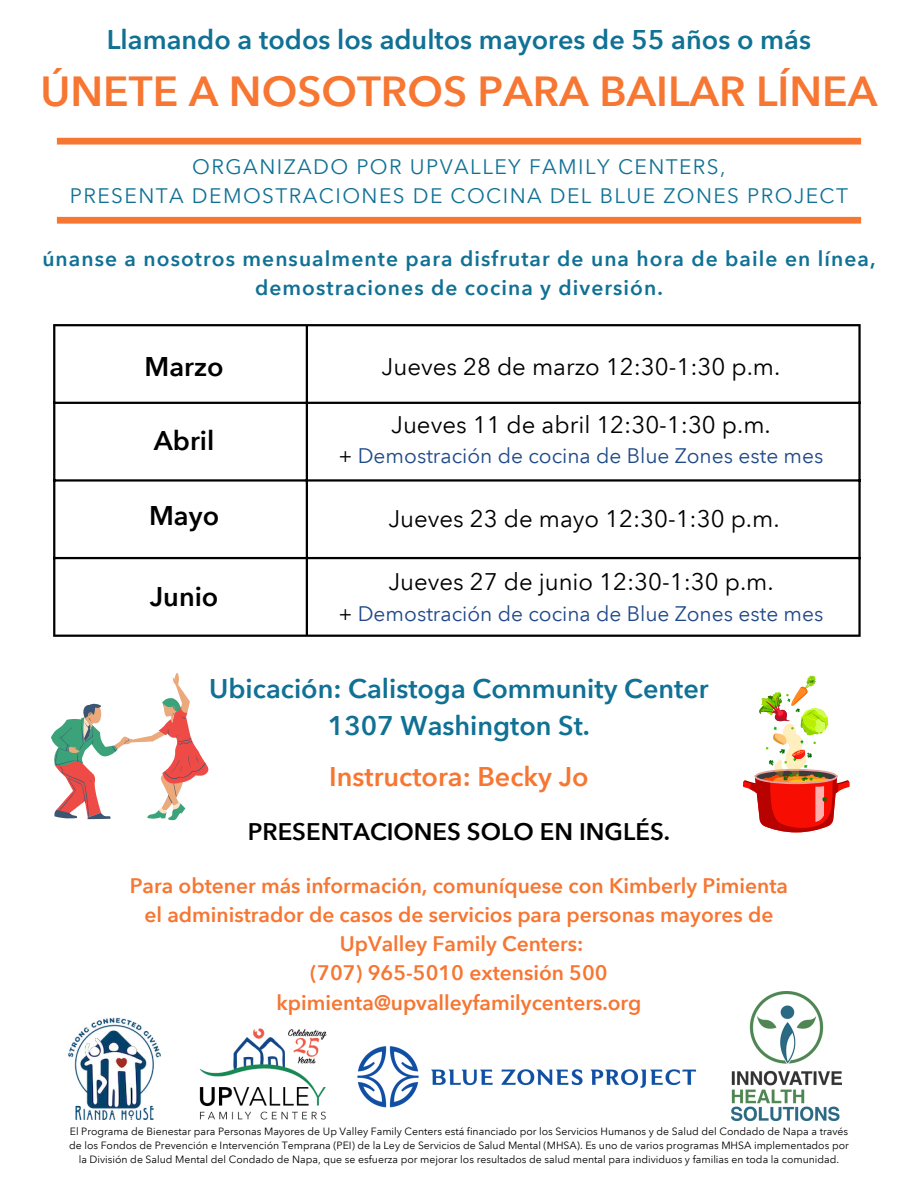
<style>
.page{position:relative;width:918px;height:1188px;background:#fff}
.page>*{position:absolute;margin:0;border:0;box-sizing:border-box;transform-origin:0 0}
.t1{font:600 42px "Avenir Next LT Pro";color:#f67632}
.t2{font:600 27px/37.2px "Avenir Next LT Pro";color:#107195;text-align:center}
.t3{font:600 27px "Avenir Next LT Pro";color:#000}
.t4{font:600 27px "Avenir Next LT Pro";color:#f67632}
.t5{font:24px "Avenir Next LT Pro";color:#000}
.t6{font:600 24px "Avenir Next LT Pro";color:#000}
.t7{font:600 21px/29.2px "Avenir Next LT Pro";color:#f67632;text-align:center}
.t8{font:600 21px/29.2px "Avenir Next LT Pro";letter-spacing:.05em;color:#107195;text-align:center}
.t9{font:21px/29.2px "Avenir Next LT Pro";letter-spacing:.07em;color:#107195;text-align:center}
.t10{font:21px "Avenir Next LT Pro";color:#204989}
.t11{font:10.5px/14px "Avenir Next LT Pro";color:#000;text-align:center}
.s1{color:#000}
</style>
<div class="page">
<hr style="left:53px;top:326px;width:2px;height:309px;background:#000">
<hr style="left:306px;top:326px;width:2px;height:309px;background:#000">
<hr style="left:858px;top:326px;width:3px;height:309px;background:#000">
<hr style="left:53px;top:324px;width:808px;height:2px;background:#000">
<hr style="left:53px;top:402px;width:808px;height:2px;background:#000">
<hr style="left:53px;top:479px;width:808px;height:3px;background:#000">
<hr style="left:53px;top:557px;width:808px;height:2px;background:#000">
<hr style="left:53px;top:635px;width:808px;height:2px;background:#000">
<div style="left:57px;top:217px;width:804px;height:7px;background:#f67632"></div>
<div style="left:57px;top:138px;width:804px;height:7px;background:#f67632"></div>
<svg style="left:743px;top:675px;width:107px;height:157px"></svg>
<svg style="left:51px;top:673px;width:157px;height:147px"></svg>
<img style="left:731px;top:992px;width:111px;height:129px">
<img style="left:357px;top:1046px;width:340px;height:62px">
<img style="left:199px;top:1028px;width:128px;height:92px">
<img style="left:68px;top:1018px;width:93px;height:102px">
<h2 class="t2" style="left:107px;top:21px;width:706px">Llamando a todos los adultos mayores de 55 años o más</h2>
<h1 class="t1" style="left:40px;top:66px;width:838px">ÚNETE A NOSOTROS PARA BAILAR LÍNEA</h1>
<h3 class="t9" style="left:70px;top:152px;width:780px">ORGANIZADO POR UPVALLEY FAMILY CENTERS,<br>PRESENTA DEMOSTRACIONES DE COCINA DEL BLUE ZONES PROJECT</h3>
<h3 class="t8" style="left:42px;top:244px;width:835px">únanse a nosotros mensualmente para disfrutar de una hora de baile en línea, demostraciones de cocina y diversión.</h3>
<h2 class="t3" style="left:145px;top:350px;width:81px">Marzo</h2>
<h2 class="t3" style="left:154px;top:424px;width:62px">Abril</h2>
<h2 class="t3" style="left:149px;top:499px;width:72px">Mayo</h2>
<h2 class="t3" style="left:150px;top:580px;width:70px">Junio</h2>
<h3 class="t5" style="left:382px;top:352px;width:400px">Jueves 28 de marzo 12:30-1:30 p.m.</h3>
<h3 class="t5" style="left:391px;top:410px;width:381px">Jueves 11 de abril 12:30-1:30 p.m.</h3>
<h3 class="t10" style="left:339px;top:444px;width:486px"><span class="s1">+</span> Demostración de cocina de Blue Zones este mes</h3>
<h3 class="t5" style="left:388px;top:504px;width:393px">Jueves 23 de mayo 12:30-1:30 p.m.</h3>
<h3 class="t5" style="left:388px;top:568px;width:387px">Jueves 27 de junio 12:30-1:30 p.m.</h3>
<h3 class="t10" style="left:339px;top:601px;width:486px"><span class="s1">+</span> Demostración de cocina de Blue Zones este mes</h3>
<h2 class="t2" style="left:209px;top:670px;width:501px">Ubicación: Calistoga Community Center<br>1307 Washington St.</h2>
<h2 class="t4" style="left:329px;top:760px;width:261px">Instructora: Becky Jo</h2>
<h3 class="t6" style="left:248px;top:817px;width:424px">PRESENTACIONES SOLO EN INGLÉS.</h3>
<h3 class="t7" style="left:130px;top:871px;width:660px">Para obtener más información, comuníquese con Kimberly Pimienta el administrador de casos de servicios para personas mayores de UpValley Family Centers:<br>(707) 965-5010 extensión 500 kpimienta@upvalleyfamilycenters.org</h3>
<p class="t11" style="left:69px;top:1125px;width:781px">El Programa de Bienestar para Personas Mayores de Up Valley Family Centers está financiado por los Servicios Humanos y de Salud del Condado de Napa a través de los Fondos de Prevención e Intervención Temprana (PEI) de la Ley de Servicios de Salud Mental (MHSA). Es uno de varios programas MHSA implementados por la División de Salud Mental del Condado de Napa, que se esfuerza por mejorar los resultados de salud mental para individuos y familias en toda la comunidad.</p>
</div>
